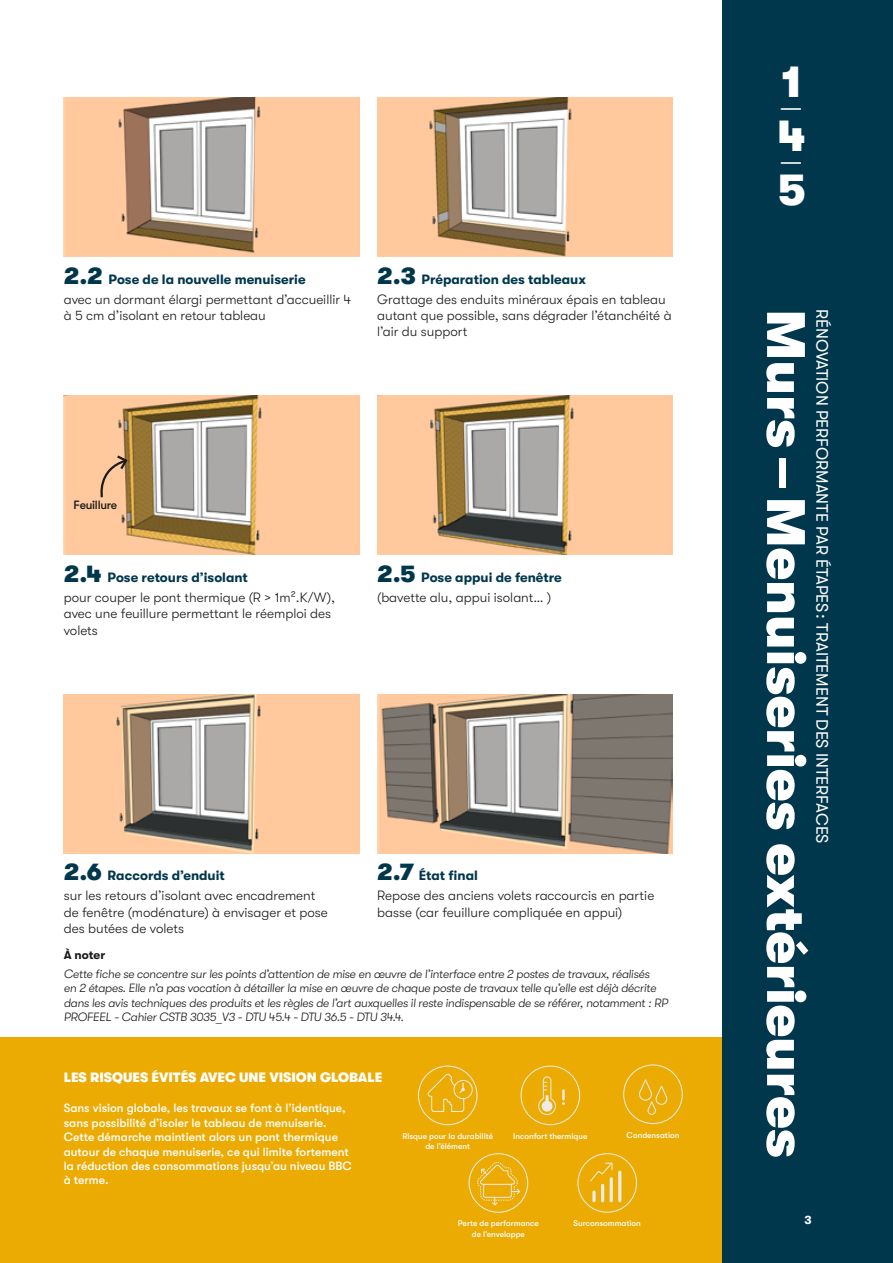
<style>
.page{position:relative;width:893px;height:1263px;background:#fff}
.page>*{position:absolute;margin:0;border:0;box-sizing:border-box;transform-origin:0 0}
.t1{font:900 54px "GT Walsheim";color:#fff}
.t2{font:900 43.5px "GT Walsheim";color:#fff}
.t3{font:100 43.5px "GT Walsheim";color:#fff}
.t4{font:16.5px "GT Walsheim";color:#fff}
.t5{font:300 13.5px/20.4px "GT Walsheim";color:#1b1b1a}
.t6{font:900 13.5px "GT Walsheim";color:#fff}
.t7{font:italic 300 12px/14.4px "GT Walsheim";letter-spacing:-.02em;color:#1b1b1a}
.t8{font:500 12px/14.4px "GT Walsheim";color:#fff}
.t9{font:500 12px "GT Walsheim";letter-spacing:-.02em;color:#1b1b1a}
.t10{font:700 12px "GT Walsheim";color:#1b1b1a}
.t11{font:700 12px "GT Walsheim";color:#fff}
.t12{font:500 8.25px/10.4px "GT Walsheim";color:#fff;text-align:center}
.s1{font-weight:900;font-size:24px;color:#00374c}
.s2{font-weight:700;color:#00374c}
</style>
<div class="page">
<div style="left:0;top:1038px;width:723px;height:225px;background:#ecab03"></div>
<div style="left:723px;top:0;width:170px;height:1263px;background:#00374c"></div>
<img style="left:64px;top:396px;width:295px;height:159px">
<img style="left:377px;top:396px;width:295px;height:159px">
<img style="left:64px;top:97px;width:295px;height:159px">
<img style="left:377px;top:97px;width:295px;height:159px">
<img style="left:377px;top:694px;width:295px;height:159px">
<img style="left:64px;top:694px;width:295px;height:159px">
<svg style="left:97px;top:453px;width:32px;height:46px"></svg>
<div style="left:520px;top:1065px;width:60px;height:60px;border:1px solid #f0ece5;border-radius:50%"></div>
<svg style="left:562px;top:1089px;width:3px;height:16px"></svg>
<svg style="left:538px;top:1076px;width:18px;height:39px"></svg>
<div style="left:418px;top:1065px;width:59px;height:60px;border:1px solid #f0ece5;border-radius:50%"></div>
<div style="left:453px;top:1080px;width:20px;height:19px;border:1px solid #f0ece5;border-radius:50%"></div>
<svg style="left:426px;top:1072px;width:39px;height:40px"></svg>
<div style="left:623px;top:1064px;width:60px;height:60px;border:1px solid #f0ece5;border-radius:50%"></div>
<svg style="left:639px;top:1079px;width:29px;height:36px"></svg>
<div style="left:469px;top:1153px;width:59px;height:60px;border:1px solid #f0ece5;border-radius:50%"></div>
<svg style="left:477px;top:1162px;width:44px;height:44px"></svg>
<div style="left:577px;top:1153px;width:60px;height:60px;border:1px solid #f0ece5;border-radius:50%"></div>
<svg style="left:592px;top:1192px;width:4px;height:9px"></svg>
<hr style="left:601px;top:1185px;width:3px;height:16px;background:#f0ece5">
<hr style="left:610px;top:1179px;width:3px;height:22px;background:#f0ece5">
<hr style="left:618px;top:1172px;width:3px;height:29px;background:#f0ece5">
<svg style="left:590px;top:1162px;width:23px;height:20px"></svg>
<p class="t5" style="left:64px;top:269px;width:289px"><span class="s1">2.2</span> <span class="s2">Pose de la nouvelle menuiserie<br></span>avec un dormant élargi permettant d’accueillir 4</p>
<p class="t5" style="left:64px;top:305px;width:204px">à 5 cm d’isolant en retour tableau</p>
<p class="t5" style="left:377px;top:269px;width:290px"><span class="s1">2.3</span> <span class="s2">Préparation des tableaux<br></span>Grattage des enduits minéraux épais en tableau</p>
<p class="t5" style="left:377px;top:308px;width:296px;line-height:16.2px">autant que possible, sans dégrader l’étanchéité à l’air du support</p>
<p class="t9" style="left:74px;top:498px;width:45px">Feuillure</p>
<p class="t5" style="left:64px;top:567px;width:273px"><span class="s1">2.4</span> <span class="s2">Pose retours d’isolant<br></span>pour couper le pont thermique (R &gt; 1m².K/W),</p>
<p class="t5" style="left:64px;top:606px;width:269px;line-height:16.2px">avec une feuillure permettant le réemploi des volets</p>
<p class="t5" style="left:377px;top:567px;width:186px"><span class="s1">2.5</span> <span class="s2">Pose appui de fenêtre </span>(bavette alu, appui isolant… )</p>
<p class="t5" style="left:64px;top:865px;width:253px"><span class="s1">2.6</span> <span class="s2">Raccords d’enduit<br></span>sur les retours d’isolant avec encadrement</p>
<p class="t5" style="left:64px;top:904px;width:266px;line-height:16.2px">de fenêtre (modénature) à envisager et pose des butées de volets</p>
<p class="t5" style="left:377px;top:865px;width:279px"><span class="s1">2.7</span> <span class="s2">État final<br></span>Repose des anciens volets raccourcis en partie</p>
<p class="t5" style="left:377px;top:902px;width:247px">basse (car feuillure compliquée en appui)</p>
<p class="t10" style="left:64px;top:948px;width:43px">À noter</p>
<p class="t7" style="left:64px;top:967px;width:606px">Cette fiche se concentre sur les points d’attention de mise en œuvre de l’interface entre 2 postes de travaux, réalisés<br>en 2 étapes. Elle n’a pas vocation à détailler la mise en œuvre de chaque poste de travaux telle qu’elle est déjà décrite dans les avis techniques des produits et les règles de l’art auxquelles il reste indispensable de se référer, notamment : RP PROFEEL - Cahier CSTB 3035_V3 - DTU 45.4 - DTU 36.5 - DTU 34.4.</p>
<p class="t6" style="left:64px;top:1070px;width:320px">LES RISQUES ÉVITÉS AVEC UNE VISION GLOBALE</p>
<p class="t8" style="left:64px;top:1101px;width:290px">Sans vision globale, les travaux se font à l’identique, sans possibilité d’isoler le tableau de menuiserie.<br>Cette démarche maintient alors un pont thermique autour de chaque menuiserie, ce qui limite fortement la réduction des consommations jusqu’au niveau BBC à terme.</p>
<p class="t12" style="left:402px;top:1131px;width:92px">Risque pour la durabilité</p>
<p class="t12" style="left:513px;top:1131px;width:76px">Inconfort thermique</p>
<p class="t12" style="left:425px;top:1141px;width:46px">de l’élément</p>
<p class="t12" style="left:627px;top:1130px;width:54px">Condensation</p>
<p class="t12" style="left:458px;top:1218px;width:83px">Perte de performance de l’enveloppe</p>
<p class="t12" style="left:574px;top:1218px;width:69px">Surconsommation</p>
<h2 class="t2" style="left:782px;top:58px;width:22px">1</h2>
<h2 class="t3" style="left:780px;top:85px;width:25px">–</h2>
<h2 class="t2" style="left:778px;top:112px;width:30px">4</h2>
<h2 class="t3" style="left:780px;top:139px;width:25px">–</h2>
<h2 class="t2" style="left:778px;top:166px;width:29px">5</h2>
<h1 class="t1" style="left:816px;top:309px;width:850px;rotate:90deg">Murs – Menuiseries extérieures</h1>
<p class="t4" style="left:831px;top:309px;width:535px;rotate:90deg">RÉNOVATION PERFORMANTE PAR ÉTAPES : TRAITEMENT DES INTERFACES</p>
<p class="t11" style="left:804px;top:1213px;width:9px">3</p>
</div>
